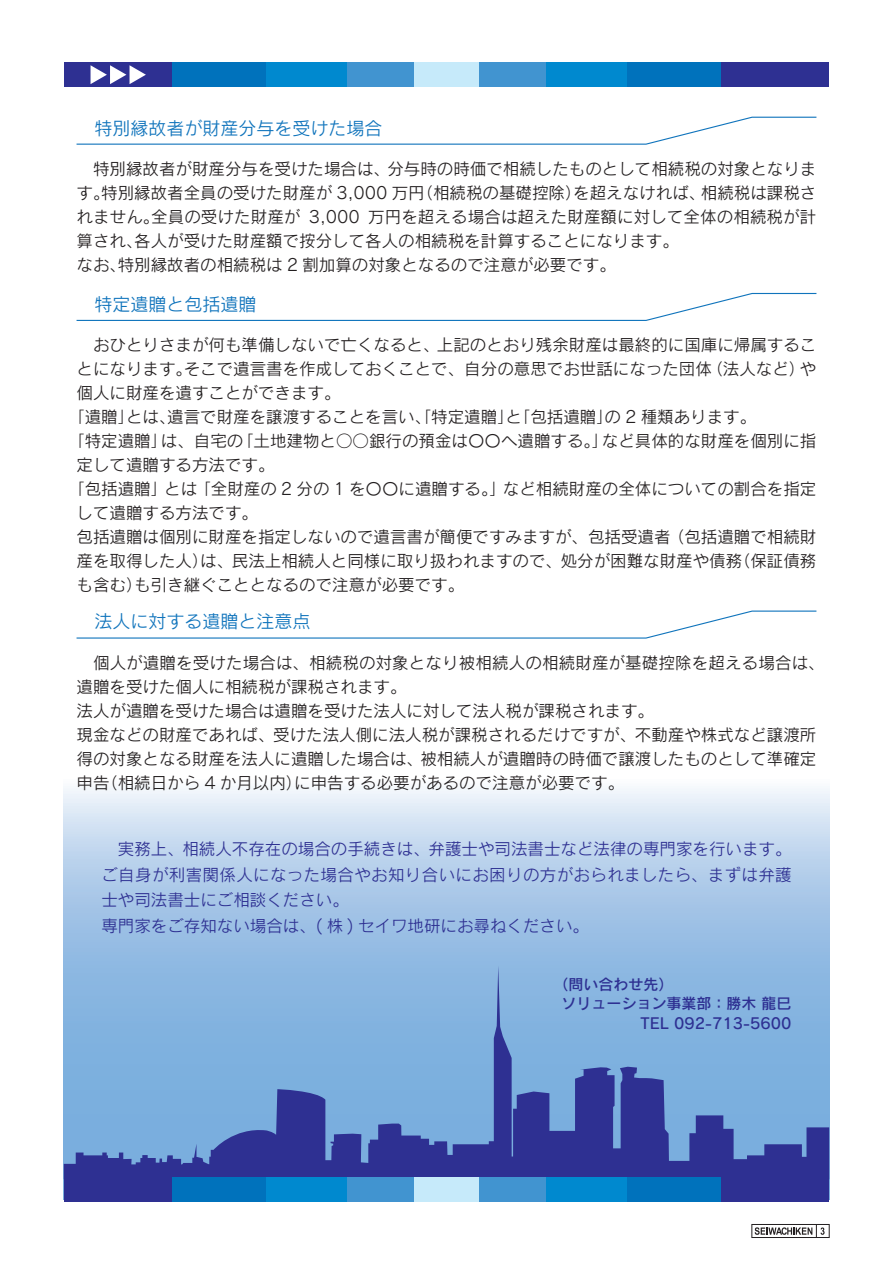
<style>
.page{position:relative;width:893px;height:1263px;background:#fff}
.page>*{position:absolute;margin:0;border:0;box-sizing:border-box;transform-origin:0 0}
.t1{font:18px "Rodin CID M";color:#1074bc}
.t2{font:16.5px/24px "Rodin CID M";color:#231f20}
.t3{font:16.5px/25.5px "Rodin CID M";color:#2e3092}
.t4{font:15px "Rodin CID DB";color:#2e3092}
</style>
<div class="page">
<div style="left:752px;top:1224px;width:77px;height:14px;border:1px solid #231f20"></div>
<svg style="left:755px;top:1224px;width:70px;height:14px"></svg>
<div style="left:720px;top:62px;width:109px;height:24px;background:#2e3092"></div>
<div style="left:626px;top:62px;width:95px;height:24px;background:#0072bc"></div>
<div style="left:546px;top:62px;width:80px;height:24px;background:#0089cf"></div>
<div style="left:64px;top:62px;width:109px;height:24px;background:#2e3092"></div>
<div style="left:172px;top:62px;width:95px;height:24px;background:#0072bc"></div>
<div style="left:267px;top:62px;width:80px;height:24px;background:#0089cf"></div>
<div style="left:406px;top:62px;width:79px;height:24px;background:#c6eafa"></div>
<div style="left:347px;top:62px;width:67px;height:24px;background:#4194d0"></div>
<div style="left:479px;top:62px;width:67px;height:24px;background:#4194d0"></div>
<svg style="left:91px;top:65px;width:55px;height:19px"></svg>
<svg style="left:64px;top:788px;width:765px;height:177px;background:#b7d0eb"></svg>
<svg style="left:64px;top:965px;width:765px;height:212px;background:#6d94cd"></svg>
<div style="left:720px;top:1177px;width:109px;height:25px;background:#2e3092"></div>
<div style="left:626px;top:1177px;width:95px;height:25px;background:#0072bc"></div>
<div style="left:546px;top:1177px;width:80px;height:25px;background:#0089cf"></div>
<div style="left:64px;top:1177px;width:109px;height:25px;background:#2e3092"></div>
<div style="left:172px;top:1177px;width:95px;height:25px;background:#0072bc"></div>
<div style="left:267px;top:1177px;width:80px;height:25px;background:#0089cf"></div>
<div style="left:406px;top:1177px;width:79px;height:25px;background:#c6eafa"></div>
<div style="left:347px;top:1177px;width:67px;height:25px;background:#4194d0"></div>
<div style="left:479px;top:1177px;width:67px;height:25px;background:#4194d0"></div>
<svg style="left:76px;top:292px;width:741px;height:29px"></svg>
<svg style="left:76px;top:116px;width:741px;height:29px"></svg>
<svg style="left:76px;top:610px;width:741px;height:29px"></svg>
<p class="t1" style="left:77px;top:116px;width:308px">　特別縁故者が財産分与を受けた場合</p>
<p class="t2" style="left:77px;top:156px;width:741px">　特別縁故者が財産分与を受けた場合は、分与時の時価で相続したものとして相続税の対象となります。特別縁故者全員の受けた財産が 3,000 万円（相続税の基礎控除）を超えなければ、相続税は課税されません。全員の受けた財産が 3,000 万円を超える場合は超えた財産額に対して全体の相続税が計算され、各人が受けた財産額で按分して各人の相続税を計算することになります。<br>なお、特別縁故者の相続税は 2 割加算の対象となるので注意が必要です。</p>
<p class="t1" style="left:77px;top:293px;width:182px">　特定遺贈と包括遺贈</p>
<p class="t2" style="left:77px;top:332px;width:741px">　おひとりさまが何も準備しないで亡くなると、上記のとおり残余財産は最終的に国庫に帰属するこ</p>
<p class="t2" style="left:77px;top:356px;width:741px">とになります。そこで遺言書を作成しておくことで、自分の意思でお世話になった団体（法人など）や</p>
<p class="t2" style="left:77px;top:380px;width:265px">個人に財産を遺すことができます。</p>
<p class="t2" style="left:68px;top:404px;width:689px">「遺贈」とは、遺言で財産を譲渡することを言い、「特定遺贈」と「包括遺贈」の 2 種類あります。</p>
<p class="t2" style="left:68px;top:428px;width:750px">「特定遺贈」は、自宅の「土地建物と○○銀行の預金は〇〇へ遺贈する。」など具体的な財産を個別に指</p>
<p class="t2" style="left:77px;top:452px;width:199px">定して遺贈する方法です。</p>
<p class="t2" style="left:68px;top:476px;width:750px">「包括遺贈」とは「全財産の 2 分の 1 を〇〇に遺贈する。」など相続財産の全体についての割合を指定</p>
<p class="t2" style="left:77px;top:500px;width:183px">して遺贈する方法です。</p>
<p class="t2" style="left:77px;top:524px;width:741px">包括遺贈は個別に財産を指定しないので遺言書が簡便ですみますが、包括受遺者（包括遺贈で相続財</p>
<p class="t2" style="left:77px;top:549px;width:741px">産を取得した人）は、民法上相続人と同様に取り扱われますので、処分が困難な財産や債務（保証債務</p>
<p class="t2" style="left:77px;top:573px;width:389px">も含む）も引き継ぐこととなるので注意が必要です。</p>
<p class="t1" style="left:77px;top:610px;width:236px">　法人に対する遺贈と注意点</p>
<p class="t2" style="left:77px;top:650px;width:750px">　個人が遺贈を受けた場合は、相続税の対象となり被相続人の相続財産が基礎控除を超える場合は、遺贈を受けた個人に相続税が課税されます。<br>法人が遺贈を受けた場合は遺贈を受けた法人に対して法人税が課税されます。<br>現金などの財産であれば、受けた法人側に法人税が課税されるだけですが、不動産や株式など譲渡所得の対象となる財産を法人に遺贈した場合は、被相続人が遺贈時の時価で譲渡したものとして準確定申告（相続日から 4 か月以内）に申告する必要があるので注意が必要です。</p>
<p class="t3" style="left:101px;top:836px;width:692px">　実務上、相続人不存在の場合の手続きは、弁護士や司法書士など法律の専門家を行います。ご自身が利害関係人になった場合やお知り合いにお困りの方がおられましたら、まずは弁護士や司法書士にご相談ください。<br>専門家をご存知ない場合は、( 株 ) セイワ地研にお尋ねください。</p>
<p class="t4" style="left:553px;top:974px;width:129px">（問い合わせ先）　</p>
<p class="t4" style="left:561px;top:994px;width:232px">ソリューション事業部：勝木 龍巳</p>
<p class="t4" style="left:641px;top:1014px;width:152px">TEL 092-713-5600</p>
</div>
